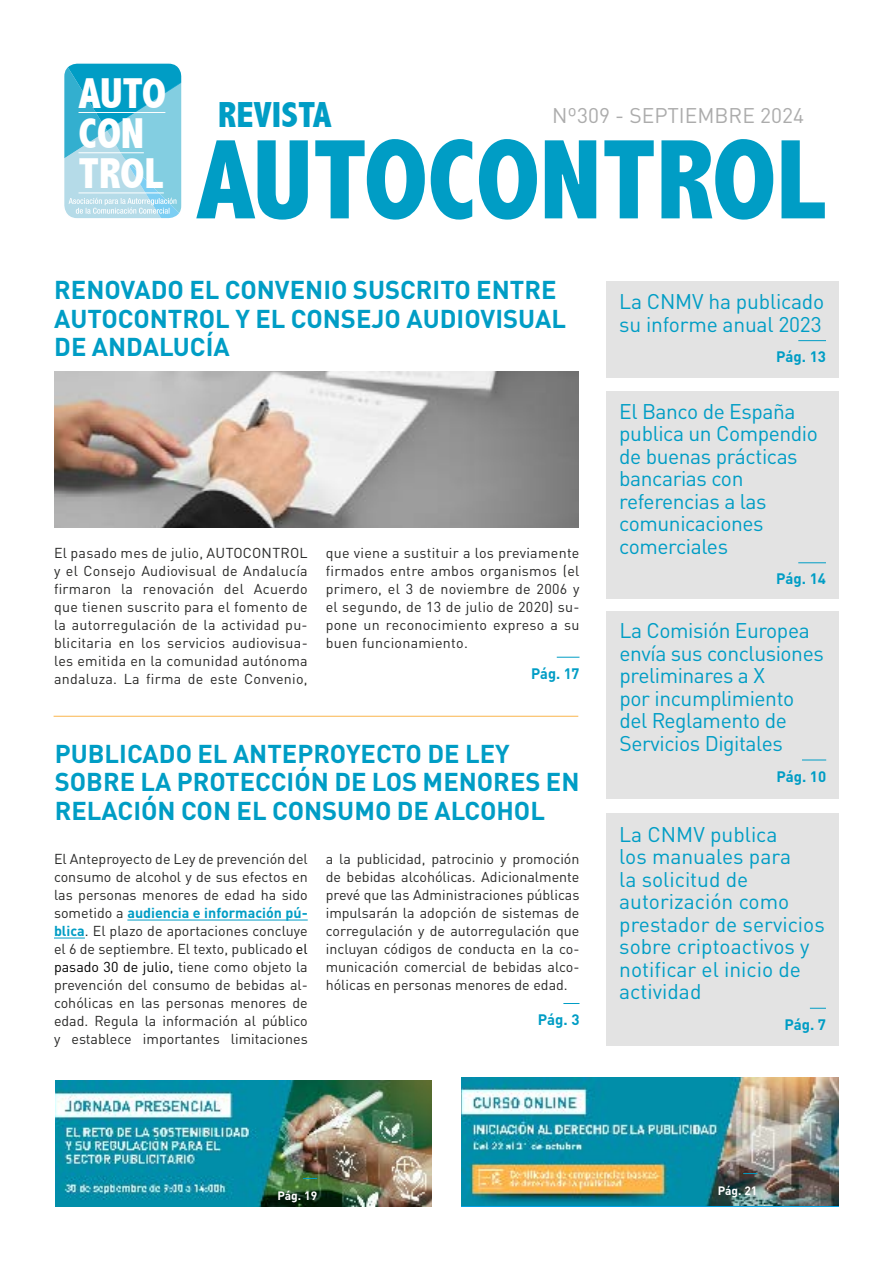
<style>
.page{position:relative;width:893px;height:1263px;background:#fff}
.page>*{position:absolute;margin:0;border:0;box-sizing:border-box;transform-origin:0 0}
.t1{font:800 condensed 114.6px "Abadi";color:#009dc5}
.t2{font:800 condensed 43.35px/40px "Abadi";color:#fff}
.t3{font:800 condensed 36.3px "Abadi";color:#009dc5}
.t4{font:700 25.5px/28.5px "DIN Pro";color:#009dc5}
.t5{font:21px/22.5px "DIN Pro";letter-spacing:-.02em;color:#009dc5}
.t6{font:21px/22.5px "DIN Pro";color:#009dc5}
.t7{font:21px "DIN Pro";color:#acacac}
.t8{font:700 15px "DIN Pro";color:#009dc5}
.t9{font:14.25px/18px "DIN Pro";color:#282827;text-align:justify}
.t10{font:700 12px "DIN Pro";color:#fff}
.s1{font-weight:700;color:#009dc5}
.s2{color:#000}
</style>
<div class="page">
<div style="left:63px;top:62px;width:120px;height:158px;border:2px solid #fff;border-radius:14px"></div>
<svg style="left:64px;top:63px;width:118px;height:156px;background:#6ec5dc"></svg>
<hr style="left:127px;top:920px;width:181px;height:1px;background:#009dc5">
<hr style="left:54px;top:938px;width:31px;height:1px;background:#009dc5">
<svg style="left:563px;top:1003px;width:16px;height:1px"></svg>
<hr style="left:54px;top:716px;width:524px;height:1px;background:#fab54d">
<div style="left:606px;top:814px;width:233px;height:232px;background:#e3e3e3"></div>
<svg style="left:810px;top:1008px;width:16px;height:1px"></svg>
<img style="left:55px;top:1080px;width:377px;height:127px">
<svg style="left:303px;top:1178px;width:14px;height:1px"></svg>
<div style="left:606px;top:281px;width:233px;height:97px;background:#e3e3e3"></div>
<svg style="left:798px;top:340px;width:28px;height:1px"></svg>
<svg style="left:557px;top:657px;width:22px;height:1px"></svg>
<div style="left:606px;top:391px;width:233px;height:207px;background:#e3e3e3"></div>
<svg style="left:798px;top:562px;width:28px;height:1px"></svg>
<div style="left:607px;top:611px;width:232px;height:188px;background:#e3e3e3"></div>
<svg style="left:802px;top:760px;width:24px;height:1px"></svg>
<img style="left:55px;top:372px;width:524px;height:156px">
<img style="left:462px;top:1078px;width:377px;height:127px">
<svg style="left:743px;top:1173px;width:14px;height:1px"></svg>
<h2 class="t2" style="left:79px;top:74px;width:89px">AUTO<br>CON<br>TROL</h2>
<h3 class="t3" style="left:218px;top:94px;width:115px">REVISTA</h3>
<h1 class="t1" style="left:196px;top:114px;width:629px">AUTOCONTROL</h1>
<h3 class="t7" style="left:552px;top:99px;width:253px">Nº309 - SEPTIEMBRE 2024</h3>
<h3 class="t4" style="left:54px;top:273px;width:513px">RENOVADO EL CONVENIO SUSCRITO ENTRE<br>AUTOCONTROL Y EL CONSEJO AUDIOVISUAL<br>DE ANDALUCÍA</h3>
<p class="t9" style="left:54px;top:542px;width:255px">El pasado mes de julio, AUTOCONTROL y el Consejo Audiovisual de Andalucía firmaron la renovación del Acuerdo que tienen suscrito para el fomento de la autorregulación de la actividad pu&shy;blicitaria en los servicios audiovisua&shy;les emitida en la comunidad autónoma andaluza. La firma de este Convenio,</p>
<p class="t9" style="left:326px;top:542px;width:255px">que viene a sustituir a los previamente firmados entre ambos organismos (el primero, el 3 de noviembre de 2006 y el segundo, de 13 de julio de 2020) su&shy;pone un reconocimiento expreso a su buen funcionamiento.</p>
<p class="t8" style="left:531px;top:661px;width:50px">Pág. 17</p>
<h3 class="t4" style="left:55px;top:736px;width:526px">PUBLICADO EL ANTEPROYECTO DE LEY<br>SOBRE LA PROTECCIÓN DE LOS MENORES EN<br>RELACIÓN CON EL CONSUMO DE ALCOHOL</h3>
<p class="t9" style="left:54px;top:848px;width:255px">El Anteproyecto de Ley de prevención del consumo de alcohol y de sus efectos en las personas menores de edad ha sido sometido a <span class="s1">audiencia e información pú&shy;blica</span>. El plazo de aportaciones concluye el 6 de septiembre. El texto, publicado <span class="s2">el pasado 30 de julio,</span> tiene como objeto la prevención del consumo de bebidas al&shy;cohólicas en las personas menores de edad. Regula la información al público y establece importantes limitaciones</p>
<p class="t9" style="left:326px;top:848px;width:255px">a la publicidad, patrocinio y promoción de bebidas alcohólicas. Adicionalmente prevé que las Administraciones públicas impulsarán la adopción de sistemas de corregulación y de autorregulación que incluyan códigos de conducta en la co&shy;municación comercial de bebidas alco&shy;hólicas en personas menores de edad.</p>
<p class="t8" style="left:538px;top:1007px;width:43px">Pág. 3</p>
<h3 class="t5" style="left:619px;top:288px;width:206px">La CNMV ha publicado su informe anual 2023</h3>
<p class="t8" style="left:776px;top:344px;width:51px">Pág. 13</p>
<h3 class="t5" style="left:619px;top:398px;width:200px">El Banco de España publica un Compendio de buenas prácticas bancarias con referencias a las comunicaciones comerciales</h3>
<p class="t8" style="left:776px;top:566px;width:51px">Pág. 14</p>
<h3 class="t5" style="left:619px;top:617px;width:206px">La Comisión Europea envía sus conclusiones preliminares a X<br>por incumplimiento del Reglamento de<br>Servicios Digitales</h3>
<p class="t8" style="left:776px;top:764px;width:51px">Pág. 10</p>
<h3 class="t6" style="left:619px;top:821px;width:207px">La CNMV publica<br>los manuales para<br>la solicitud de autorización como prestador de servicios sobre criptoactivos y notificar el inicio de actividad</h3>
<p class="t8" style="left:784px;top:1012px;width:43px">Pág. 7</p>
<p class="t10" style="left:277px;top:1186px;width:41px">Pág. 19</p>
<p class="t10" style="left:718px;top:1181px;width:41px">Pág. 21</p>
</div>
